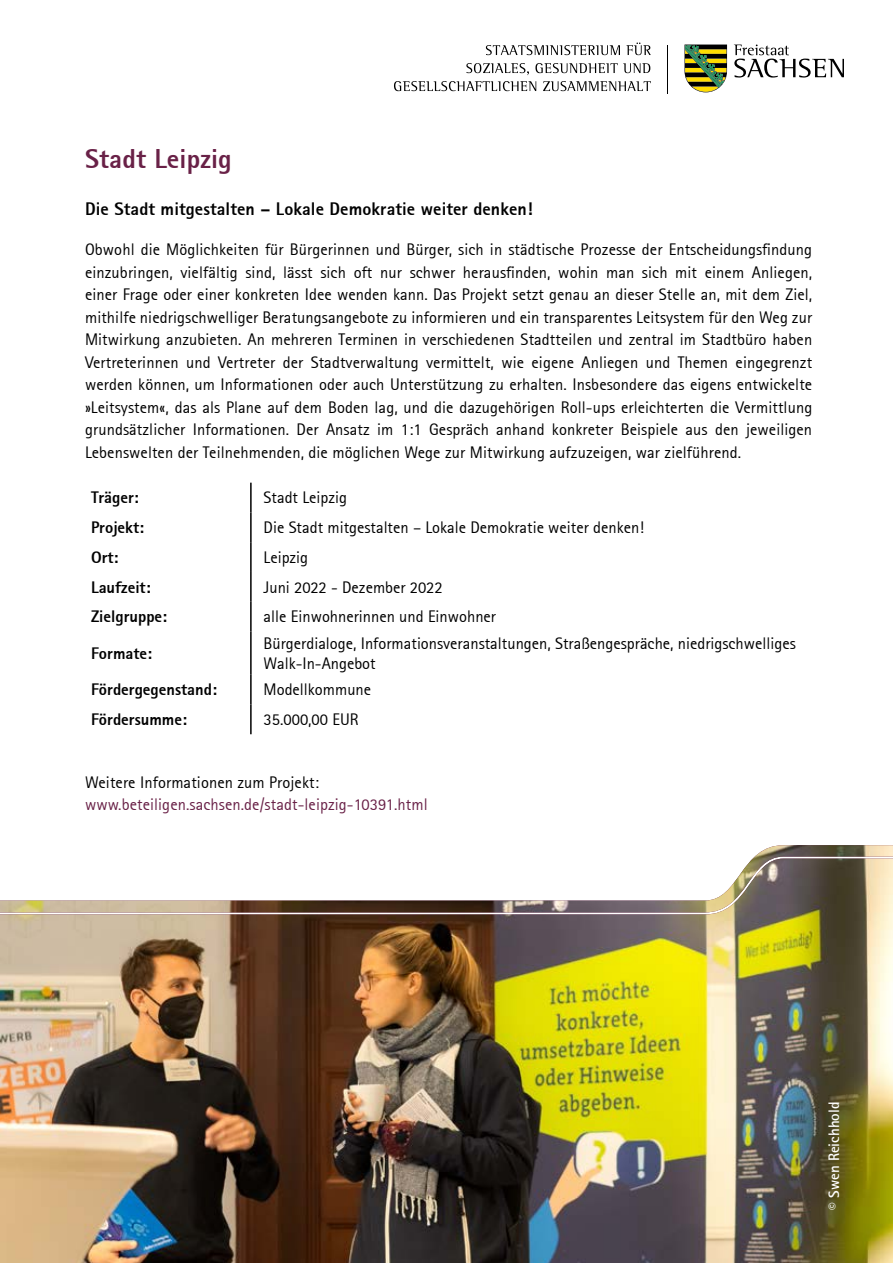
<style>
.page{position:relative;width:893px;height:1263px;background:#fff}
.page>*{position:absolute;margin:0;border:0;box-sizing:border-box;transform-origin:0 0}
.Verein{font:800 27px "Rotis Sans Serif";letter-spacing:.005em;color:#692147}
.Projektbeschreibung_Überschrift{font:800 18px "Rotis Sans Serif";letter-spacing:.005em;color:#000}
.Projektbeschreigung_Fließtext{font:16.5px/22.5px "Rotis Sans Serif";letter-spacing:.005em;color:#000;text-align:justify}
.Tabelle_Text_rechts{font:16.5px/19.8px "Rotis Sans Serif";color:#000}
.Tabelle_Text_links{font:800 16.5px "Rotis Sans Serif";color:#000}
.www{font:16.5px "Rotis Sans Serif";letter-spacing:.005em;color:#692147}
.Text{font:16.5px "Rotis Sans Serif";letter-spacing:.005em;color:#000}
.t1{font:700 15px "Rotis Sans Serif";color:#fff}
</style>
<div class="page">
<hr style="left:667px;top:45px;width:1px;height:49px;background:#000">
<svg style="left:486px;top:45px;width:134px;height:10px"></svg>
<svg style="left:626px;top:43px;width:25px;height:12px"></svg>
<svg style="left:466px;top:63px;width:63px;height:12px"></svg>
<svg style="left:535px;top:63px;width:115px;height:10px"></svg>
<svg style="left:394px;top:81px;width:142px;height:10px"></svg>
<svg style="left:543px;top:81px;width:108px;height:10px"></svg>
<svg style="left:734px;top:45px;width:110px;height:33px"></svg>
<svg style="left:684px;top:45px;width:43px;height:47px;background:#747e38"></svg>
<hr style="left:250px;top:483px;width:2px;height:29px;background:#000">
<hr style="left:250px;top:512px;width:2px;height:30px;background:#000">
<hr style="left:250px;top:542px;width:2px;height:30px;background:#000">
<hr style="left:250px;top:572px;width:2px;height:30px;background:#000">
<hr style="left:250px;top:602px;width:2px;height:29px;background:#000">
<hr style="left:250px;top:631px;width:2px;height:44px;background:#000">
<hr style="left:250px;top:675px;width:2px;height:29px;background:#000">
<hr style="left:250px;top:704px;width:2px;height:30px;background:#000">
<img style="left:0;top:845px;width:893px;height:418px">
<h1 class="Verein" style="left:85px;top:141px;width:148px">Stadt Leipzig</h1>
<h2 class="Projektbeschreibung_Überschrift" style="left:85px;top:197px;width:449px">Die Stadt mitgestalten – Lokale Demokratie weiter denken!</h2>
<p class="Projektbeschreigung_Fließtext" style="left:85px;top:238px;width:729px">Obwohl die Möglichkeiten für Bürgerinnen und Bürger, sich in städtische Prozesse der Entscheidungsfindung einzubringen, vielfältig sind, lässt sich oft nur schwer herausfinden, wohin man sich mit einem Anliegen, einer Frage oder einer konkreten Idee wenden kann. Das Projekt setzt genau an dieser Stelle an, mit dem Ziel, mithilfe niedrigschwelliger Beratungsangebote zu informieren und ein transparentes Leitsystem für den Weg zur Mitwirkung anzubieten. An mehreren Terminen in verschiedenen Stadtteilen und zentral im Stadtbüro haben Vertreterinnen und Vertreter der Stadtverwaltung vermittelt, wie eigene Anliegen und Themen eingegrenzt werden können, um Informationen oder auch Unterstützung zu erhalten. Insbesondere das eigens entwickelte »Leitsystem«, das als Plane auf dem Boden lag, und die dazugehörigen Roll-ups erleichterten die Vermittlung grundsätzlicher Informationen. Der Ansatz im 1:1 Gespräch anhand konkreter Beispiele aus den jeweiligen Lebenswelten der Teilnehmenden, die möglichen Wege zur Mitwirkung aufzuzeigen, war zielführend.</p>
<p class="Tabelle_Text_links" style="left:91px;top:487px;width:49px">Träger:</p>
<p class="Tabelle_Text_rechts" style="left:264px;top:488px;width:85px">Stadt Leipzig</p>
<p class="Tabelle_Text_links" style="left:91px;top:517px;width:55px">Projekt:</p>
<p class="Tabelle_Text_rechts" style="left:264px;top:517px;width:382px">Die Stadt mitgestalten – Lokale Demokratie weiter denken!</p>
<p class="Tabelle_Text_links" style="left:91px;top:547px;width:29px">Ort:</p>
<p class="Tabelle_Text_rechts" style="left:264px;top:547px;width:46px">Leipzig</p>
<p class="Tabelle_Text_links" style="left:91px;top:576px;width:61px">Laufzeit:</p>
<p class="Tabelle_Text_rechts" style="left:264px;top:577px;width:180px">Juni 2022 - Dezember 2022</p>
<p class="Tabelle_Text_links" style="left:91px;top:606px;width:78px">Zielgruppe:</p>
<p class="Tabelle_Text_rechts" style="left:264px;top:607px;width:234px">alle Einwohnerinnen und Einwohner</p>
<p class="Tabelle_Text_links" style="left:91px;top:643px;width:63px">Formate:</p>
<p class="Tabelle_Text_rechts" style="left:264px;top:633px;width:534px">Bürgerdialoge, Informationsveranstaltungen, Straßengespräche, niedrigschwelliges<br>Walk-In-Angebot</p>
<p class="Tabelle_Text_links" style="left:91px;top:679px;width:127px">Fördergegenstand:</p>
<p class="Tabelle_Text_rechts" style="left:264px;top:680px;width:109px">Modellkommune</p>
<p class="Tabelle_Text_links" style="left:91px;top:709px;width:97px">Fördersumme:</p>
<p class="Tabelle_Text_rechts" style="left:264px;top:709px;width:97px">35.000,00 EUR</p>
<p class="Text" style="left:85px;top:772px;width:235px">Weitere Informationen zum Projekt:</p>
<p class="www" style="left:85px;top:795px;width:344px">www.beteiligen.sachsen.de/stadt-leipzig-10391.html</p>
<p class="t1" style="left:825px;top:1210px;width:110px;rotate:-90deg">© Swen Reichhold</p>
</div>
